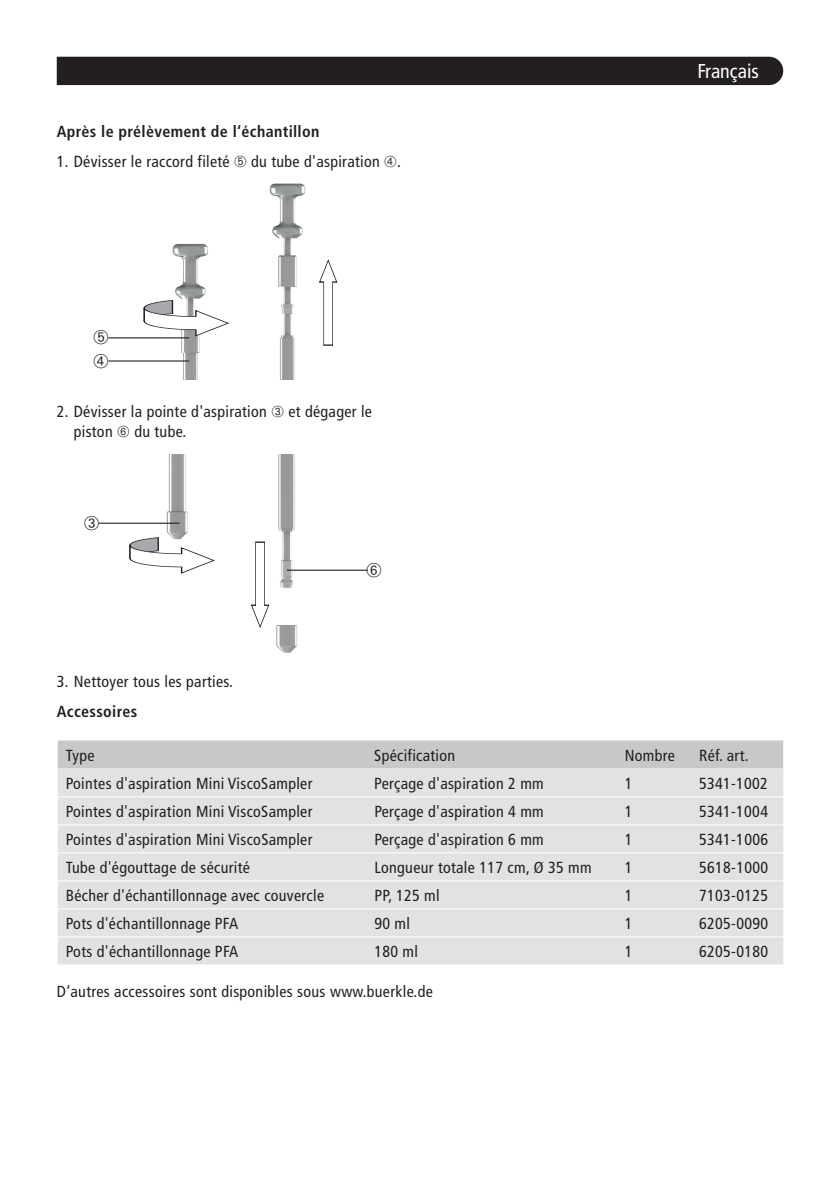
<style>
.page{position:relative;width:840px;height:1191px;background:#fff}
.page>*{position:absolute;margin:0;border:0;box-sizing:border-box;transform-origin:0 0}
.t1{font:condensed 20px "Frutiger LT Pro";color:#fff}
.t2{font:condensed 16px/20px "Frutiger LT Pro";letter-spacing:.02em;color:#231f20}
.t3{font:700 condensed 16px "Frutiger LT Pro";letter-spacing:.02em;color:#231f20}
</style>
<div class="page">
<div style="left:57px;top:57px;width:725px;height:28px;background:#231f20"></div>
<img style="left:158px;top:183px;width:148px;height:196px">
<svg style="left:143px;top:300px;width:86px;height:36px"></svg>
<svg style="left:319px;top:259px;width:18px;height:87px"></svg>
<hr style="left:108px;top:337px;width:81px;height:1px;background:#231f20">
<hr style="left:108px;top:360px;width:81px;height:1px;background:#231f20">
<img style="left:166px;top:454px;width:132px;height:199px">
<svg style="left:129px;top:537px;width:86px;height:37px"></svg>
<svg style="left:251px;top:541px;width:18px;height:87px"></svg>
<hr style="left:99px;top:522px;width:80px;height:2px;background:#231f20">
<hr style="left:287px;top:569px;width:80px;height:2px;background:#231f20">
<div style="left:58px;top:740px;width:724px;height:28px;background:#c7c8ca"></div>
<div style="left:58px;top:768px;width:724px;height:196px;background:#e1e2e4"></div>
<hr style="left:58px;top:796px;width:308px;height:1px;background:#fff">
<hr style="left:366px;top:796px;width:250px;height:1px;background:#fff">
<hr style="left:616px;top:796px;width:74px;height:1px;background:#fff">
<hr style="left:690px;top:796px;width:92px;height:1px;background:#fff">
<hr style="left:58px;top:824px;width:308px;height:1px;background:#fff">
<hr style="left:366px;top:824px;width:250px;height:1px;background:#fff">
<hr style="left:616px;top:824px;width:74px;height:1px;background:#fff">
<hr style="left:690px;top:824px;width:92px;height:1px;background:#fff">
<hr style="left:58px;top:852px;width:308px;height:1px;background:#fff">
<hr style="left:366px;top:852px;width:250px;height:1px;background:#fff">
<hr style="left:616px;top:852px;width:74px;height:1px;background:#fff">
<hr style="left:690px;top:852px;width:92px;height:1px;background:#fff">
<hr style="left:58px;top:880px;width:308px;height:1px;background:#fff">
<hr style="left:366px;top:880px;width:250px;height:1px;background:#fff">
<hr style="left:616px;top:880px;width:74px;height:1px;background:#fff">
<hr style="left:690px;top:880px;width:92px;height:1px;background:#fff">
<hr style="left:58px;top:908px;width:308px;height:1px;background:#fff">
<hr style="left:366px;top:908px;width:250px;height:1px;background:#fff">
<hr style="left:616px;top:908px;width:74px;height:1px;background:#fff">
<hr style="left:690px;top:908px;width:92px;height:1px;background:#fff">
<hr style="left:366px;top:936px;width:250px;height:1px;background:#fff">
<hr style="left:616px;top:936px;width:74px;height:1px;background:#fff">
<hr style="left:690px;top:936px;width:92px;height:1px;background:#fff">
<hr style="left:58px;top:936px;width:308px;height:1px;background:#fff">
<div style="left:276px;top:595px;width:21px;height:21px;background:#fff"></div>
<p class="t3" style="left:57px;top:122px;width:264px">Après le prélèvement de l‘échantillon</p>
<p class="t2" style="left:57px;top:151px;width:345px">1. Dévisser le raccord fileté ➄ du tube d'aspiration ➃.</p>
<p class="t2" style="left:74px;top:401px;width:299px;text-indent:-17px">2. Dévisser la pointe d'aspiration ➂ et dégager le piston ➅ du tube.</p>
<p class="t2" style="left:57px;top:671px;width:178px">3. Nettoyer tous les parties.</p>
<p class="t3" style="left:57px;top:702px;width:82px">Accessoires</p>
<p class="t1" style="left:697px;top:60px;width:63px">Français</p>
<p class="t2" style="left:66px;top:745px;width:30px">Type</p>
<p class="t2" style="left:374px;top:745px;width:82px">Spécification</p>
<p class="t2" style="left:624px;top:745px;width:52px">Nombre</p>
<p class="t2" style="left:698px;top:745px;width:51px">Réf. art.</p>
<p class="t2" style="left:66px;top:773px;width:248px">Pointes d'aspiration Mini ViscoSampler</p>
<p class="t2" style="left:374px;top:773px;width:171px">Perçage d'aspiration 2 mm</p>
<p class="t2" style="left:624px;top:773px;width:9px">1</p>
<p class="t2" style="left:698px;top:773px;width:70px">5341-1002</p>
<p class="t2" style="left:66px;top:801px;width:248px">Pointes d'aspiration Mini ViscoSampler</p>
<p class="t2" style="left:374px;top:801px;width:171px">Perçage d'aspiration 4 mm</p>
<p class="t2" style="left:624px;top:801px;width:9px">1</p>
<p class="t2" style="left:698px;top:801px;width:70px">5341-1004</p>
<p class="t2" style="left:66px;top:829px;width:248px">Pointes d'aspiration Mini ViscoSampler</p>
<p class="t2" style="left:374px;top:829px;width:171px">Perçage d'aspiration 6 mm</p>
<p class="t2" style="left:624px;top:829px;width:9px">1</p>
<p class="t2" style="left:698px;top:829px;width:70px">5341-1006</p>
<p class="t2" style="left:66px;top:857px;width:185px">Tube d'égouttage de sécurité</p>
<p class="t2" style="left:374px;top:857px;width:219px">Longueur totale 117 cm, Ø 35 mm</p>
<p class="t2" style="left:624px;top:857px;width:9px">1</p>
<p class="t2" style="left:698px;top:857px;width:70px">5618-1000</p>
<p class="t2" style="left:66px;top:885px;width:260px">Bécher d'échantillonnage avec couvercle</p>
<p class="t2" style="left:374px;top:885px;width:67px">PP, 125 ml</p>
<p class="t2" style="left:624px;top:885px;width:9px">1</p>
<p class="t2" style="left:698px;top:885px;width:70px">7103-0125</p>
<p class="t2" style="left:66px;top:913px;width:174px">Pots d'échantillonnage PFA</p>
<p class="t2" style="left:374px;top:913px;width:37px">90 ml</p>
<p class="t2" style="left:624px;top:913px;width:9px">1</p>
<p class="t2" style="left:698px;top:913px;width:70px">6205-0090</p>
<p class="t2" style="left:66px;top:941px;width:174px">Pots d'échantillonnage PFA</p>
<p class="t2" style="left:374px;top:941px;width:45px">180 ml</p>
<p class="t2" style="left:624px;top:941px;width:9px">1</p>
<p class="t2" style="left:699px;top:941px;width:70px">6205-0180</p>
<p class="t2" style="left:57px;top:981px;width:377px">D‘autres accessoires sont disponibles sous www.buerkle.de</p>
</div>
